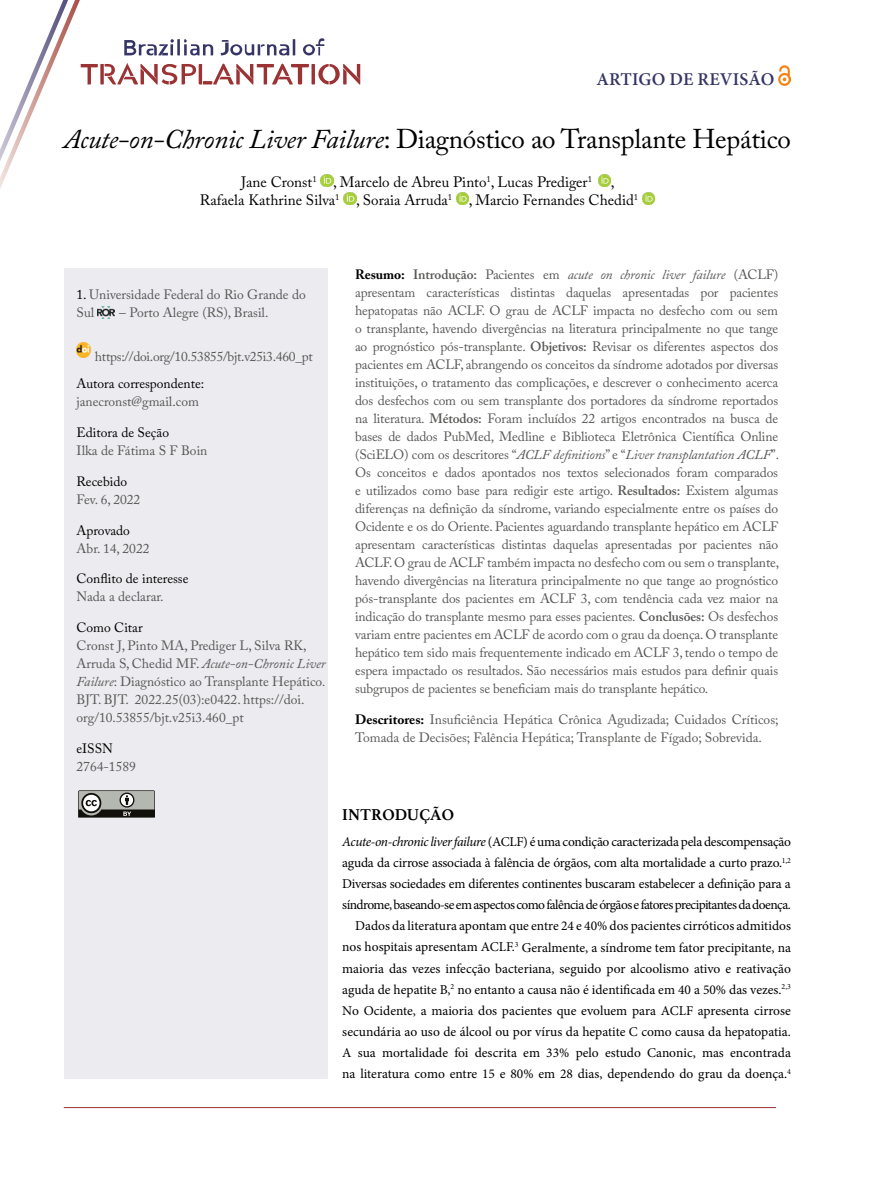
<style>
.page{position:relative;width:893px;height:1191px;background:#fff}
.page>*{position:absolute;margin:0;border:0;box-sizing:border-box;transform-origin:0 0}
.t1{font:27px "Adobe Caslon Pro";letter-spacing:-.01em;color:#000}
.t2{font:600 18px "Minion Pro";letter-spacing:.01em;color:#353666}
.t3{font:700 16.5px "Athelas";color:#000}
.t4{font:15px/18px "Adobe Caslon Pro";color:#000}
.t5{font:13.5px/18px "Adobe Caslon Pro";color:#575756}
.t6{font:13.5px/21.1px "Minion Pro";letter-spacing:-.005em;color:#000;text-align:right}
.t7{font:13.5px "Adobe Caslon Pro";color:#000}
.t8{font:13.5px "Adobe Caslon Pro";letter-spacing:-.02em;color:#575756}
.s1{font-style:italic}
.s2{color:#000}
.s3{font-weight:700;color:#000}
.s4{font-weight:600}
</style>
<div class="page">
<svg style="left:598px;top:174px;width:13px;height:13px"></svg>
<svg style="left:456px;top:192px;width:13px;height:13px"></svg>
<svg style="left:642px;top:192px;width:13px;height:13px"></svg>
<svg style="left:0;top:0;width:360px;height:205px"></svg>
<div style="left:64px;top:268px;width:263px;height:810px;background:#ebebf0"></div>
<img style="left:98px;top:307px;width:16px;height:11px">
<img style="left:77px;top:343px;width:14px;height:14px">
<svg style="left:78px;top:790px;width:77px;height:28px;background:#81827d"></svg>
<img style="left:778px;top:66px;width:12px;height:19px">
<hr style="left:64px;top:1107px;width:712px;height:1px;background:#9b3134">
<h2 class="t2" style="left:596px;top:67px;width:180px">ARTIGO DE REVISÃO</h2>
<h1 class="t1" style="left:64px;top:122px;width:729px"><span class="s1">Acute-on-Chronic Liver Failure</span>: Diagnóstico ao Transplante Hepático</h1>
<p class="t4" style="left:241px;top:173px;width:352px">Jane Cronst<sup>1</sup> , Marcelo de Abreu Pinto<sup>1</sup>, Lucas Prediger<sup>1</sup></p>
<p class="t4" style="left:200px;top:173px;width:440px;text-indent:411px">,<br>Rafaela Kathrine Silva<sup>1</sup> , Soraia Arruda<sup>1</sup> , Marcio Fernandes Chedid<sup>1</sup></p>
<p class="t5" style="left:77px;top:285px;width:231px"><span class="s2">1.</span> Universidade Federal do Rio Grande do<br>Sul</p>
<p class="t5" style="left:119px;top:303px;width:151px">– Porto Alegre (RS), Brasil.</p>
<p class="t8" style="left:95px;top:348px;width:219px">https://doi.org/10.53855/bjt.v25i3.460_pt</p>
<p class="t7" style="left:77px;top:376px;width:129px">Autora correspondente:</p>
<p class="t5" style="left:77px;top:392px;width:124px">janecronst@gmail.com</p>
<p class="t7" style="left:77px;top:424px;width:94px">Editora de Seção</p>
<p class="t5" style="left:77px;top:441px;width:132px">Ilka de Fátima S F Boin</p>
<p class="t7" style="left:77px;top:473px;width:52px">Recebido</p>
<p class="t5" style="left:77px;top:490px;width:65px">Fev. 6, 2022</p>
<p class="t7" style="left:77px;top:522px;width:55px">Aprovado</p>
<p class="t5" style="left:77px;top:539px;width:74px">Abr. 14, 2022</p>
<p class="t7" style="left:77px;top:571px;width:113px">Conflito de interesse</p>
<p class="t5" style="left:77px;top:587px;width:89px">Nada a declarar.</p>
<p class="t7" style="left:77px;top:619px;width:68px">Como Citar</p>
<p class="t5" style="left:77px;top:636px;width:251px">Cronst J, Pinto MA, Prediger L, Silva RK, Arruda S, Chedid MF. <span class="s1">Acute-on-Chronic Liver Failure</span>: Diagnóstico ao Transplante Hepático<span class="s1">.<br></span>BJT. BJT. 2022.25(03):e0422. https://doi. org/10.53855/bjt.v25i3.460_pt</p>
<p class="t7" style="left:77px;top:740px;width:38px">eISSN</p>
<p class="t5" style="left:77px;top:757px;width:61px">2764-1589</p>
<p class="t5" style="left:355px;top:265px;width:426px;text-align:justify"><span class="s3">Resumo:</span> <span class="s4">Introdução:</span> Pacientes em <span class="s1">acute on chronic liver failure</span> (ACLF) apresentam características distintas daquelas apresentadas por pacientes hepatopatas não ACLF. O grau de ACLF impacta no desfecho com ou sem o transplante, havendo divergências na literatura principalmente no que tange ao prognóstico pós-transplante. <span class="s4">Objetivos:</span> Revisar os diferentes aspectos dos pacientes em ACLF, abrangendo os conceitos da síndrome adotados por diversas instituições, o tratamento das complicações, e descrever o conhecimento acerca dos desfechos com ou sem transplante dos portadores da síndrome reportados na literatura. <span class="s4">Métodos:</span> Foram incluídos 22 artigos encontrados na busca de bases de dados PubMed, Medline e Biblioteca Eletrônica Científica Online (SciELO) com os descritores “<span class="s1">ACLF definitions</span>” e “<span class="s1">Liver transplantation ACLF</span>”.<br>Os conceitos e dados apontados nos textos selecionados foram comparados e utilizados como base para redigir este artigo. <span class="s4">Resultados:</span> Existem algumas diferenças na definição da síndrome, variando especialmente entre os países do Ocidente e os do Oriente. Pacientes aguardando transplante hepático em ACLF apresentam características distintas daquelas apresentadas por pacientes não ACLF. O grau de ACLF também impacta no desfecho com ou sem o transplante, havendo divergências na literatura principalmente no que tange ao prognóstico pós-transplante dos pacientes em ACLF 3, com tendência cada vez maior na indicação do transplante mesmo para esses pacientes<span class="s1">.</span> <span class="s4">Conclusões:</span> Os desfechos variam entre pacientes em ACLF de acordo com o grau da doença. O transplante hepático tem sido mais frequentemente indicado em ACLF 3, tendo o tempo de espera impactado os resultados. São necessários mais estudos para definir quais subgrupos de pacientes se beneficiam mais do transplante hepático.</p>
<p class="t5" style="left:355px;top:710px;width:425px"><span class="s3">Descritores:</span> Insuficiência Hepática Crônica Agudizada; Cuidados Críticos;<br>Tomada de Decisões; Falência Hepática; Transplante de Fígado; Sobrevida.</p>
<p class="t3" style="left:342px;top:801px;width:113px">INTRODUÇÃO</p>
<p class="t6" style="left:342px;top:831px;width:450px"><span class="s1">Acute-on-chronic liver failure</span> (ACLF) é uma condição caracterizada pela descompensação aguda da cirrose associada à falência de órgãos, com alta mortalidade a curto prazo.<sup>1,2<br></sup>Diversas sociedades em diferentes continentes buscaram estabelecer a definição para a síndrome, baseando-se em aspectos como falência de órgãos e fatores precipitantes da doença.<br>Dados da literatura apontam que entre 24 e 40% dos pacientes cirróticos admitidos nos hospitais apresentam ACLF.<sup>3</sup> Geralmente, a síndrome tem fator precipitante, na maioria das vezes infecção bacteriana, seguido por alcoolismo ativo e reativação aguda de hepatite B,<sup>2</sup> no entanto a causa não é identificada em 40 a 50% das vezes.<sup>2,3<br></sup>No Ocidente, a maioria dos pacientes que evoluem para ACLF apresenta cirrose secundária ao uso de álcool ou por vírus da hepatite C como causa da hepatopatia.<br>A sua mortalidade foi descrita em 33% pelo estudo Canonic, mas encontrada na literatura como entre 15 e 80% em 28 dias, dependendo do grau da doença.<sup>4</sup></p>
</div>
